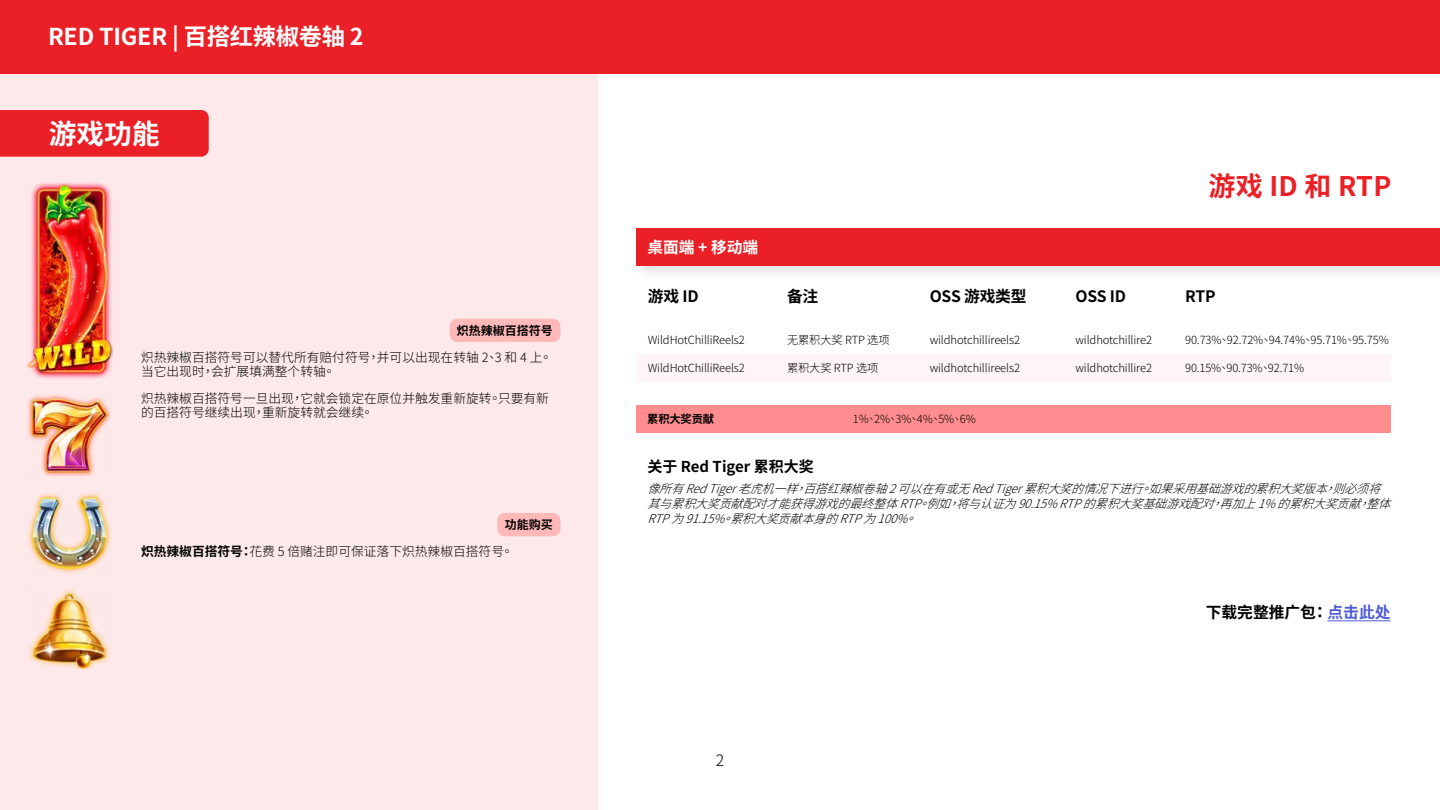
<style>
.page{position:relative;width:1440px;height:810px;background:#fff}
.page>*{position:absolute;margin:0;border:0;box-sizing:border-box;transform-origin:0 0}
.t1{font:700 27.75px "Noto Sans CJ Ktc";color:#fff}
.t2{font:700 27px "Noto Sans CJ Ktc";letter-spacing:.01em;color:#eb2027}
.t3{font:700 23.25px "Noto Sans CJ Ktc";letter-spacing:-.01em;color:#fff}
.t4{font:700 15.75px "Noto Sans CJ Ktc";letter-spacing:-.01em;color:#000}
.t5{font:700 15.75px "Noto Sans CJ Ktc";color:#fff}
.t6{font:300 15.75px "Noto Sans CJ Ktc";color:#000}
.t7{font:700 15px "Noto Sans CJ Ktc";color:#000}
.t8{font:300 12.75px/13.9px "Noto Sans CJ Ktc";color:#000}
.t9{font:italic 300 12px/15px "Noto Sans CJ Ktc";color:#000}
.t10{font:700 12px "Noto Sans CJ Ktc";color:#000}
.t11{font:300 11.25px "Noto Sans CJ Ktc";letter-spacing:-.01em;color:#000}
.t12{font:700 11.25px "Noto Sans CJ Ktc";letter-spacing:-.01em;color:#000}
.s1{font-weight:700}
.s2{color:#4f5cd6}
</style>
<div class="page">
<div style="left:0;top:0;width:598px;height:810px;background:#fde9e9"></div>
<div style="left:637px;top:354px;width:753px;height:28px;background:#fff5f6"></div>
<div style="left:636px;top:405px;width:754px;height:28px;background:#ff8c8f"></div>
<img style="left:27px;top:182px;width:86px;height:197px">
<img style="left:28px;top:395px;width:83px;height:82px">
<img style="left:28px;top:493px;width:83px;height:80px">
<img style="left:29px;top:589px;width:81px;height:79px">
<div style="left:0;top:0;width:1440px;height:74px;background:#eb2027"></div>
<div style="left:0;top:110px;width:209px;height:47px;background:#eb2027"></div>
<div style="left:631px;top:223px;width:809px;height:59px;background:#000;opacity:.12"></div>
<div style="left:636px;top:229px;width:804px;height:37px;background:#eb2027"></div>
<div style="left:450px;top:319px;width:110px;height:23px;background:#ffb9b8;border-radius:8px"></div>
<div style="left:497px;top:513px;width:63px;height:23px;background:#ffb9b8;border-radius:8px"></div>
<hr style="left:1328px;top:620px;width:63px;height:1px;background:#4f5cd6">
<h3 class="t3" style="left:48px;top:24px;width:317px">RED TIGER | 百搭红辣椒卷轴 2</h3>
<h1 class="t1" style="left:49px;top:118px;width:112px">游戏功能</h1>
<p class="t10" style="left:457px;top:324px;width:97px">炽热辣椒百搭符号</p>
<p class="t8" style="left:141px;top:351px;width:413px">炽热辣椒百搭符号可以替代所有赔付符号，并可以出现在转轴 2、3 和 4 上。当它出现时，会扩展填满整个转轴。</p>
<p class="t8" style="left:141px;top:392px;width:409px">炽热辣椒百搭符号一旦出现，它就会锁定在原位并触发重新旋转。只要有新的百搭符号继续出现，重新旋转就会继续。</p>
<p class="t10" style="left:505px;top:518px;width:49px">功能购买</p>
<p class="t8" style="left:141px;top:545px;width:374px"><span class="s1">炽热辣椒百搭符号：</span>花费 5 倍赌注即可保证落下炽热辣椒百搭符号。</p>
<h3 class="t5" style="left:647px;top:238px;width:112px">桌面端 + 移动端</h3>
<h3 class="t4" style="left:648px;top:287px;width:52px">游戏 ID</h3>
<p class="t11" style="left:648px;top:334px;width:99px">WildHotChilliReels2</p>
<p class="t11" style="left:648px;top:361px;width:99px">WildHotChilliReels2</p>
<h3 class="t4" style="left:787px;top:287px;width:33px">备注</h3>
<p class="t11" style="left:787px;top:334px;width:104px">无累积大奖 RTP 选项</p>
<p class="t11" style="left:787px;top:361px;width:93px">累积大奖 RTP 选项</p>
<h3 class="t4" style="left:930px;top:287px;width:98px">OSS 游戏类型</h3>
<p class="t11" style="left:930px;top:334px;width:92px">wildhotchillireels2</p>
<p class="t11" style="left:930px;top:361px;width:92px">wildhotchillireels2</p>
<p class="t12" style="left:647px;top:413px;width:68px">累积大奖贡献</p>
<p class="t11" style="left:853px;top:413px;width:124px">1%、2%、3%、4%、5%、6%</p>
<h2 class="t2" style="left:1208px;top:170px;width:185px">游戏 ID 和 RTP</h2>
<h3 class="t4" style="left:1075px;top:287px;width:52px">OSS ID</h3>
<p class="t11" style="left:1075px;top:334px;width:78px">wildhotchillire2</p>
<p class="t11" style="left:1075px;top:361px;width:78px">wildhotchillire2</p>
<h3 class="t4" style="left:1185px;top:287px;width:32px">RTP</h3>
<p class="t11" style="left:1185px;top:334px;width:205px">90.73%、92.72%、94.74%、95.71%、95.75%</p>
<p class="t11" style="left:1185px;top:361px;width:120px">90.15%、90.73%、92.71%</p>
<h3 class="t7" style="left:647px;top:458px;width:168px">关于 Red Tiger 累积大奖</h3>
<p class="t9" style="left:647px;top:481px;width:756px">像所有RedTiger老虎机一样，百搭红辣椒卷轴2可以在有或无RedTiger累积大奖的情况下进行。如果采用基础游戏的累积大奖版本，则必须将其与累积大奖贡献配对才能获得游戏的最终整体RTP。例如，将与认证为90.15%RTP的累积大奖基础游戏配对，再加上1%的累积大奖贡献，整体<br>RTP为91.15%。累积大奖贡献本身的RTP为100%。</p>
<h3 class="t6" style="left:716px;top:751px;width:10px">2</h3>
<h3 class="t4" style="left:1206px;top:604px;width:186px">下载完整推广包： <span class="s2">点击此处</span></h3>
</div>
